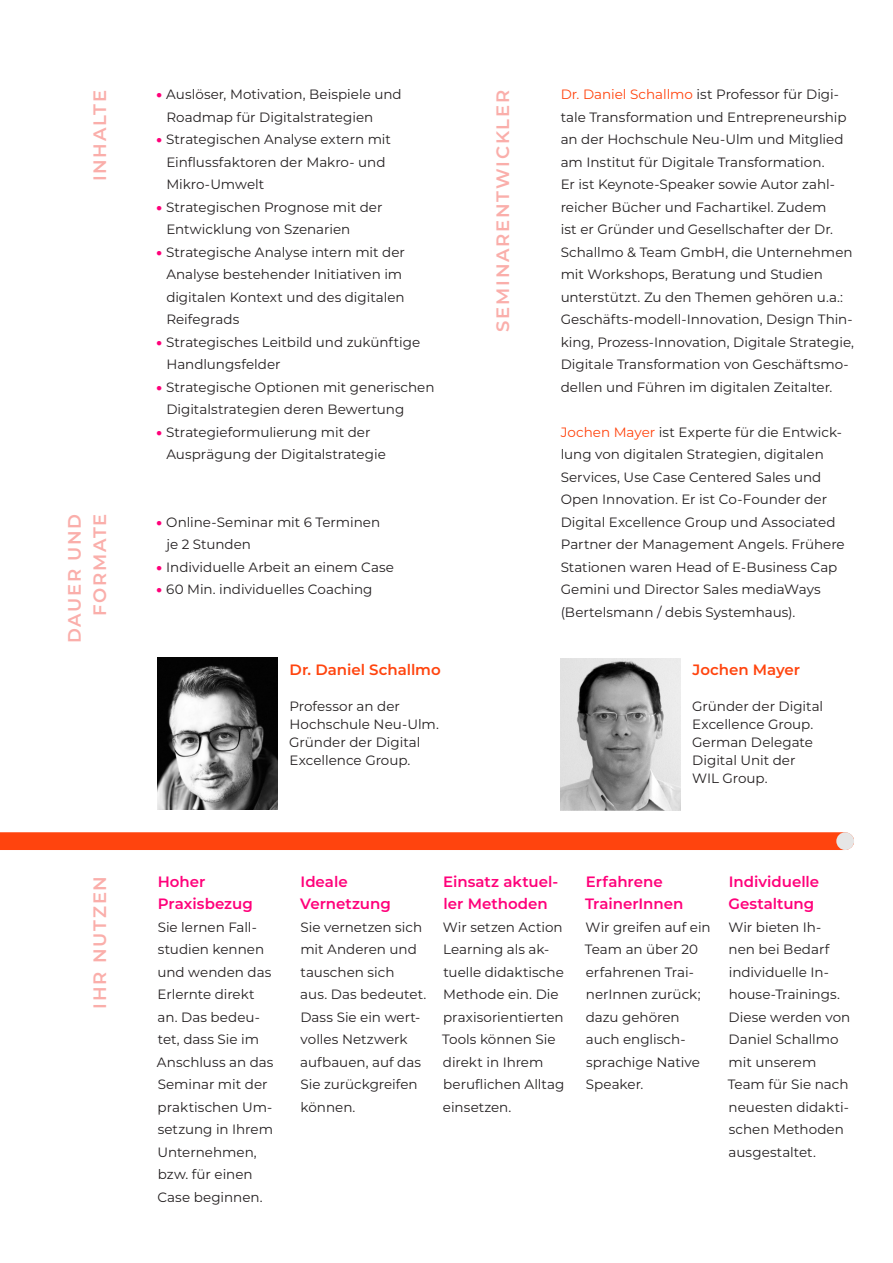
<style>
.page{position:relative;width:893px;height:1263px;background:#fff}
.page>*{position:absolute;margin:0;border:0;box-sizing:border-box;transform-origin:0 0}
.t1{font:600 18px "Montserrat";letter-spacing:.095em;color:#faaeaa}
.t2{font:600 15px/22.5px "Montserrat";color:#ff007a}
.t3{font:600 15px "Montserrat";color:#ff440e}
.t4{font:13.5px/22.5px "Montserrat";color:#231f20}
.s1{font-weight:900;color:#ff007a}
.s2{color:#ff440e}
</style>
<div class="page">
<img style="left:157px;top:657px;width:120px;height:152px">
<img style="left:560px;top:658px;width:120px;height:152px">
<div style="left:0;top:832px;width:854px;height:18px;background:#ff440e"></div>
<div style="left:836px;top:832px;width:18px;height:18px;background:#e6e6e6;border-radius:50%"></div>
<p class="t1" style="left:87px;top:181px;width:93px;rotate:-90deg">INHALTE</p>
<p class="t1" style="left:62px;top:643px;width:131px;rotate:-90deg">DAUER UND</p>
<p class="t1" style="left:87px;top:616px;width:104px;rotate:-90deg">FORMATE</p>
<p class="t4" style="left:157px;top:82px;width:247px"><span class="s1">•</span> Auslöser, Motivation, Beispiele und</p>
<p class="t4" style="left:166px;top:105px;width:209px">Roadmap für Digitalstrategien</p>
<p class="t4" style="left:157px;top:127px;width:236px"><span class="s1">•</span> Strategischen Analyse extern mit</p>
<p class="t4" style="left:166px;top:150px;width:221px">Einflussfaktoren der Makro- und</p>
<p class="t4" style="left:166px;top:172px;width:99px">Mikro-Umwelt</p>
<p class="t4" style="left:157px;top:195px;width:227px"><span class="s1">•</span> Strategischen Prognose mit der</p>
<p class="t4" style="left:166px;top:217px;width:185px">Entwicklung von Szenarien</p>
<p class="t4" style="left:157px;top:240px;width:250px"><span class="s1">•</span> Strategische Analyse intern mit der</p>
<p class="t4" style="left:166px;top:262px;width:237px">Analyse bestehender Initiativen im</p>
<p class="t4" style="left:166px;top:285px;width:240px">digitalen Kontext und des digitalen</p>
<p class="t4" style="left:166px;top:307px;width:75px">Reifegrads</p>
<p class="t4" style="left:157px;top:330px;width:265px"><span class="s1">•</span> Strategisches Leitbild und zukünftige</p>
<p class="t4" style="left:166px;top:352px;width:116px">Handlungsfelder</p>
<p class="t4" style="left:157px;top:375px;width:279px"><span class="s1">•</span> Strategische Optionen mit generischen</p>
<p class="t4" style="left:166px;top:397px;width:240px">Digitalstrategien deren Bewertung</p>
<p class="t4" style="left:157px;top:420px;width:215px"><span class="s1">•</span> Strategieformulierung mit der</p>
<p class="t4" style="left:166px;top:442px;width:221px">Ausprägung der Digitalstrategie</p>
<p class="t4" style="left:157px;top:510px;width:225px"><span class="s1">•</span> Online-Seminar mit 6 Terminen</p>
<p class="t4" style="left:166px;top:532px;width:86px">je 2 Stunden</p>
<p class="t4" style="left:157px;top:555px;width:239px"><span class="s1">•</span> Individuelle Arbeit an einem Case</p>
<p class="t4" style="left:157px;top:577px;width:217px"><span class="s1">•</span> 60 Min. individuelles Coaching</p>
<p class="t1" style="left:490px;top:332px;width:243px;rotate:-90deg">SEMINARENTWICKLER</p>
<p class="t4" style="left:561px;top:82px;width:295px"><span class="s2">Dr. Daniel Schallmo</span> ist Professor für Digi&shy;tale Transformation und Entrepreneurship an der Hochschule Neu-Ulm und Mitglied am Institut für Digitale Transformation.<br>Er ist Keynote-Speaker sowie Autor zahl&shy;reicher Bücher und Fachartikel. Zudem<br>ist er Gründer und Gesellschafter der Dr.<br>Schallmo &amp; Team GmbH, die Unternehmen mit Workshops, Beratung und Studien unterstützt. Zu den Themen gehören u.a.:<br>Geschäfts-modell-Innovation, Design Thin&shy;king, Prozess-Innovation, Digitale Strategie, Digitale Transformation von Geschäftsmo&shy;dellen und Führen im digitalen Zeitalter.</p>
<p class="t4" style="left:561px;top:420px;width:286px"><span class="s2">Jochen Mayer</span> ist Experte für die Entwick&shy;lung von digitalen Strategien, digitalen Services, Use Case Centered Sales und Open Innovation. Er ist Co-Founder der Digital Excellence Group und Associated Partner der Management Angels. Frühere Stationen waren Head of E-Business Cap Gemini und Director Sales mediaWays (Bertelsmann / debis Systemhaus).</p>
<p class="t3" style="left:290px;top:659px;width:153px">Dr. Daniel Schallmo</p>
<p class="t4" style="left:289px;top:697px;width:151px;line-height:18px">Professor an der<br>Hochschule Neu-Ulm.</p>
<p class="t4" style="left:289px;top:733px;width:133px;line-height:18px">Gründer der Digital<br>Excellence Group.</p>
<p class="t3" style="left:692px;top:659px;width:109px">Jochen Mayer</p>
<p class="t4" style="left:692px;top:697px;width:133px;line-height:18px">Gründer der Digital<br>Excellence Group.<br>German Delegate<br>Digital Unit der<br>WIL Group.</p>
<p class="t1" style="left:87px;top:1009px;width:134px;rotate:-90deg">IHR NUTZEN</p>
<p class="t2" style="left:158px;top:869px;width:97px">Hoher<br>Praxisbezug</p>
<p class="t4" style="left:157px;top:915px;width:118px">Sie lernen Fall&shy;studien kennen und wenden das<br>Erlernte direkt an. Das bedeu&shy;tet, dass Sie im<br>Anschluss an das<br>Seminar mit der praktischen Um&shy;setzung in Ihrem<br>Unternehmen, bzw. für einen<br>Case beginnen.</p>
<p class="t2" style="left:300px;top:869px;width:49px">Ideale</p>
<p class="t2" style="left:300px;top:892px;width:92px">Vernetzung</p>
<p class="t4" style="left:300px;top:915px;width:127px">Sie vernetzen sich mit Anderen und tauschen sich<br>aus. Das bedeutet.<br>Dass Sie ein wert&shy;volles Netzwerk aufbauen, auf das<br>Sie zurückgreifen können.</p>
<p class="t2" style="left:443px;top:869px;width:117px">Einsatz aktuel&shy;ler Methoden</p>
<p class="t4" style="left:442px;top:915px;width:124px">Wir setzen Action<br>Learning als ak&shy;tuelle didaktische<br>Methode ein. Die praxisorientierten<br>Tools können Sie direkt in Ihrem beruflichen Alltag einsetzen.</p>
<p class="t2" style="left:586px;top:869px;width:78px">Erfahrene</p>
<p class="t2" style="left:585px;top:892px;width:100px">TrainerInnen</p>
<p class="t4" style="left:585px;top:915px;width:127px">Wir greifen auf ein<br>Team an über 20 erfahrenen Trai&shy;nerInnen zurück; dazu gehören auch englisch&shy;sprachige Native<br>Speaker.</p>
<p class="t2" style="left:729px;top:869px;width:92px">Individuelle</p>
<p class="t2" style="left:728px;top:892px;width:87px">Gestaltung</p>
<p class="t4" style="left:728px;top:915px;width:124px">Wir bieten Ih&shy;nen bei Bedarf individuelle In&shy;house-Trainings.<br>Diese werden von<br>Daniel Schallmo mit unserem<br>Team für Sie nach neuesten didakti&shy;schen Methoden ausgestaltet.</p>
</div>
